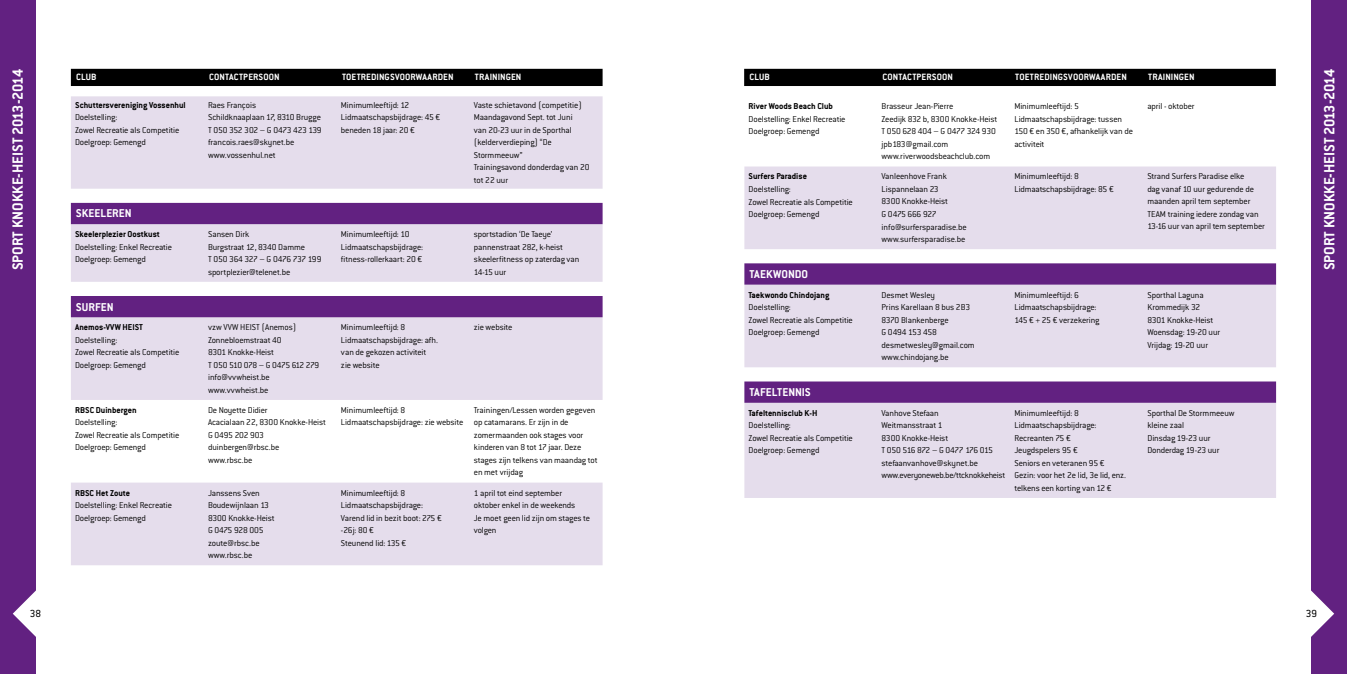
<style>
.page{position:relative;width:1347px;height:674px;background:#fff}
.page>*{position:absolute;margin:0;border:0;box-sizing:border-box;transform-origin:0 0}
.t1{font:700 16.25px "Conduit ITC Std";letter-spacing:-.01em;color:#fff}
.t2{font:700 12.5px "Conduit ITC Std";color:#fff}
.t3{font:11.25px "Conduit ITC Std";color:#000}
.t4{font:700 10px "Conduit ITC Std";letter-spacing:.02em;color:#fff}
.t5{font:300 9.38px/12.5px "Conduit ITC Std";letter-spacing:-.015em;color:#000}
.t6{font:700 9.38px "Conduit ITC Std";color:#000}
</style>
<div class="page">
<div style="left:0;top:0;width:35px;height:673px;background:#622181"></div>
<div style="left:1311px;top:0;width:35px;height:673px;background:#622181"></div>
<svg style="left:13px;top:575px;width:23px;height:76px"></svg>
<svg style="left:1311px;top:590px;width:23px;height:47px"></svg>
<div style="left:71px;top:69px;width:531px;height:17px;background:#000"></div>
<div style="left:744px;top:69px;width:531px;height:17px;background:#000"></div>
<svg style="left:71px;top:96px;width:531px;height:469px;fill:#e5ddec"></svg>
<svg style="left:71px;top:203px;width:531px;height:114px;background:#b79bc6"></svg>
<svg style="left:744px;top:166px;width:532px;height:331px;background:#e6deed"></svg>
<svg style="left:744px;top:263px;width:532px;height:139px;background:#c0a8cd"></svg>
<h1 class="t1" style="left:8px;top:270px;width:203px;rotate:-90deg">SPORT knokke-heist 2013-2014</h1>
<h1 class="t1" style="left:1319px;top:270px;width:203px;rotate:-90deg">SPORT knokke-heist 2013-2014</h1>
<p class="t4" style="left:76px;top:71px;width:16px">CLUB</p>
<p class="t4" style="left:209px;top:71px;width:71px">CONTACTPERSOON</p>
<p class="t4" style="left:342px;top:71px;width:107px">TOETREDINGSVOORWAARDEN</p>
<p class="t4" style="left:475px;top:71px;width:21px">TRAININGEN</p>
<p class="t4" style="left:749px;top:71px;width:16px">CLUB</p>
<p class="t4" style="left:882px;top:71px;width:71px">CONTACTPERSOON</p>
<p class="t4" style="left:1015px;top:71px;width:107px">TOETREDINGSVOORWAARDEN</p>
<p class="t4" style="left:1148px;top:71px;width:21px">TRAININGEN</p>
<p class="t6" style="left:75px;top:99px;width:112px">Schuttersvereniging Vossenhul</p>
<p class="t5" style="left:75px;top:111px;width:106px">Doelstelling:<br>Zowel Recreatie als Competitie<br>Doelgroep: Gemengd</p>
<p class="t5" style="left:208px;top:98px;width:115px">Raes François<br>Schildknaaplaan 17, 8310 Brugge<br>T 050 352 302 – G 0473 423 139 francois.raes@skynet.be www.vossenhul.net</p>
<p class="t5" style="left:341px;top:98px;width:101px">Minimumleeftijd: 12<br>Lidmaatschapsbijdrage: 45 € beneden 18 jaar: 20 €</p>
<p class="t5" style="left:474px;top:98px;width:117px">Vaste schietavond (competitie)<br>Maandagavond Sept. tot Juni<br>van 20-23 uur in de Sporthal (kelderverdieping) “De<br>Stormmeeuw”<br>Trainingsavond donderdag van 20 tot 22 uur</p>
<p class="t5" style="left:881px;top:100px;width:117px">Brasseur Jean-Pierre<br>Zeedijk 832 b, 8300 Knokke-Heist<br>T 050 628 404 – G 0477 324 930 jpb183@gmail.com www.riverwoodsbeachclub.com</p>
<p class="t5" style="left:1014px;top:100px;width:120px">Minimumleeftijd: 5<br>Lidmaatschapsbijdrage: tussen<br>150 € en 350 €, afhankelijk van de activiteit</p>
<p class="t5" style="left:1147px;top:100px;width:49px">april - oktober</p>
<p class="t6" style="left:748px;top:101px;width:86px">River Woods Beach Club</p>
<p class="t5" style="left:748px;top:112px;width:98px">Doelstelling: Enkel Recreatie<br>Doelgroep: Gemengd</p>
<p class="t5" style="left:881px;top:170px;width:87px">Vanleenhove Frank<br>Lispannelaan 23<br>8300 Knokke-Heist<br>G 0475 666 927 info@surfersparadise.be www.surfersparadise.be</p>
<p class="t5" style="left:1014px;top:170px;width:101px">Minimumleeftijd: 8<br>Lidmaatschapsbijdrage: 85 €</p>
<p class="t5" style="left:1147px;top:170px;width:119px">Strand Surfers Paradise elke<br>dag vanaf 10 uur gedurende de maanden april tem september<br>TEAM training iedere zondag van<br>13-16 uur van april tem september</p>
<p class="t6" style="left:748px;top:171px;width:60px">Surfers Paradise</p>
<p class="t5" style="left:748px;top:182px;width:106px">Doelstelling:<br>Zowel Recreatie als Competitie<br>Doelgroep: Gemengd</p>
<h2 class="t2" style="left:76px;top:206px;width:57px">Skeeleren</h2>
<p class="t6" style="left:75px;top:228px;width:86px">Skeelerplezier Oostkust</p>
<p class="t5" style="left:75px;top:240px;width:98px">Doelstelling: Enkel Recreatie<br>Doelgroep: Gemengd</p>
<p class="t5" style="left:208px;top:227px;width:115px">Sansen Dirk<br>Burgstraat 12, 8340 Damme<br>T 050 364 327 – G 0476 737 199 sportplezier@telenet.be</p>
<p class="t5" style="left:341px;top:227px;width:84px">Minimumleeftijd: 10<br>Lidmaatschapsbijdrage: fitness-rollerkaart: 20 €</p>
<p class="t5" style="left:474px;top:227px;width:107px">sportstadion ‘De Taeye’ pannenstraat 282, k-heist skeelerfitness op zaterdag van<br>14-15 uur</p>
<h2 class="t2" style="left:749px;top:266px;width:53px">Taekwondo</h2>
<p class="t6" style="left:748px;top:289px;width:82px">Taekwondo Chindojang</p>
<p class="t5" style="left:748px;top:300px;width:106px">Doelstelling:<br>Zowel Recreatie als Competitie<br>Doelgroep: Gemengd</p>
<p class="t5" style="left:881px;top:288px;width:95px">Desmet Wesley<br>Prins Karellaan 8 bus 2B3<br>8370 Blankenberge<br>G 0494 153 458 desmetwesley@gmail.com www.chindojang.be</p>
<p class="t5" style="left:1014px;top:288px;width:87px">Minimumleeftijd: 6<br>Lidmaatschapsbijdrage:<br>145 € + 25 € verzekering</p>
<p class="t5" style="left:1147px;top:288px;width:74px">Sporthal Laguna<br>Krommedijk 32<br>8301 Knokke-Heist<br>Woensdag: 19-20 uur<br>Vrijdag: 19-20 uur</p>
<h2 class="t2" style="left:76px;top:299px;width:39px">Surfen</h2>
<p class="t6" style="left:75px;top:321px;width:69px">Anemos-VVW HEIST</p>
<p class="t5" style="left:75px;top:333px;width:106px">Doelstelling:<br>Zowel Recreatie als Competitie<br>Doelgroep: Gemengd</p>
<p class="t5" style="left:208px;top:320px;width:113px">vzw VVW HEIST (Anemos)<br>Zonnebloemstraat 40<br>8301 Knokke-Heist<br>T 050 510 078 – G 0475 612 279 info@vvwheist.be www.vvwheist.be</p>
<p class="t5" style="left:341px;top:320px;width:98px">Minimumleeftijd: 8<br>Lidmaatschapsbijdrage: afh. van de gekozen activiteit zie website</p>
<p class="t5" style="left:474px;top:320px;width:40px">zie website</p>
<h2 class="t2" style="left:749px;top:384px;width:62px">Tafeltennis</h2>
<p class="t6" style="left:748px;top:407px;width:69px">Tafeltennisclub K-H</p>
<p class="t5" style="left:748px;top:418px;width:106px">Doelstelling:<br>Zowel Recreatie als Competitie<br>Doelgroep: Gemengd</p>
<p class="t5" style="left:208px;top:403px;width:119px">De Noyette Didier<br>Acacialaan 22, 8300 Knokke-Heist<br>G 0495 202 903 duinbergen@rbsc.be www.rbsc.be</p>
<p class="t5" style="left:341px;top:403px;width:124px">Minimumleeftijd: 8<br>Lidmaatschapsbijdrage: zie website</p>
<p class="t5" style="left:474px;top:403px;width:125px">Trainingen/Lessen worden gegeven op catamarans. Er zijn in de zomermaanden ook stages voor kinderen van 8 tot 17 jaar. Deze stages zijn telkens van maandag tot en met vrijdag</p>
<p class="t6" style="left:75px;top:404px;width:63px">RBSC Duinbergen</p>
<p class="t5" style="left:75px;top:415px;width:106px">Doelstelling:<br>Zowel Recreatie als Competitie<br>Doelgroep: Gemengd</p>
<p class="t5" style="left:881px;top:406px;width:125px">Vanhove Stefaan<br>Weitmansstraat 1<br>8300 Knokke-Heist<br>T 050 516 872 – G 0477 176 015 stefaanvanhove@skynet.be www.everyoneweb.be/ttcknokkeheist</p>
<p class="t5" style="left:1014px;top:406px;width:113px">Minimumleeftijd: 8<br>Lidmaatschapsbijdrage:<br>Recreanten 75 €<br>Jeugdspelers 95 €<br>Seniors en veteranen 95 €<br>Gezin: voor het 2e lid, 3e lid, enz. telkens een korting van 12 €</p>
<p class="t5" style="left:1147px;top:406px;width:89px">Sporthal De Stormmeeuw kleine zaal<br>Dinsdag 19-23 uur<br>Donderdag 19-23 uur</p>
<p class="t5" style="left:208px;top:486px;width:68px">Janssens Sven<br>Boudewijnlaan 13<br>8300 Knokke-Heist<br>G 0475 928 005 zoute@rbsc.be www.rbsc.be</p>
<p class="t5" style="left:341px;top:485px;width:102px">Minimumleeftijd: 8<br>Lidmaatschapsbijdrage:<br>Varend lid in bezit boot: 275 € -26j: 80 €<br>Steunend lid: 135 €</p>
<p class="t5" style="left:474px;top:485px;width:118px">1 april tot eind september oktober enkel in de weekends<br>Je moet geen lid zijn om stages te volgen</p>
<p class="t6" style="left:75px;top:486px;width:56px">RBSC Het Zoute</p>
<p class="t5" style="left:75px;top:498px;width:98px">Doelstelling: Enkel Recreatie<br>Doelgroep: Gemengd</p>
<p class="t3" style="left:30px;top:606px;width:13px">38</p>
<p class="t3" style="left:1305px;top:606px;width:13px">39</p>
</div>
